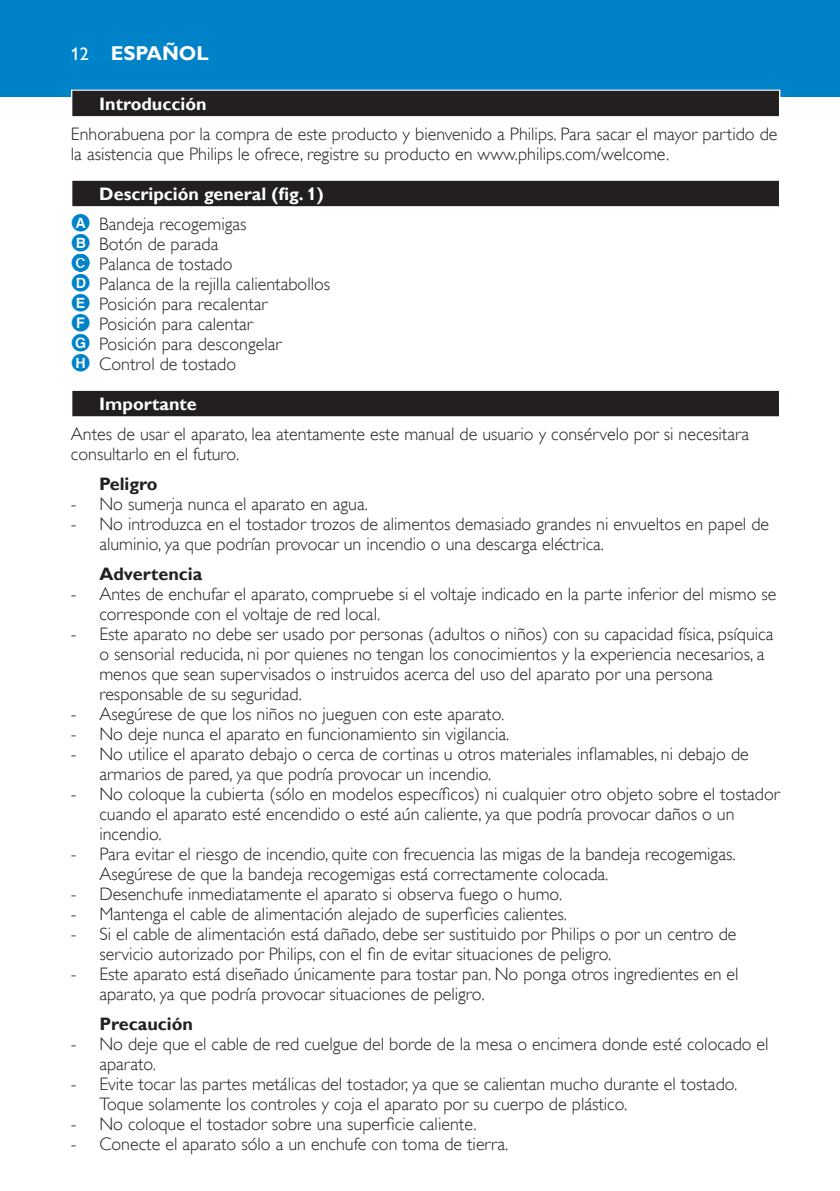
<style>
.page{position:relative;width:840px;height:1191px;background:#fff}
.page>*{position:absolute;margin:0;border:0;box-sizing:border-box;transform-origin:0 0}
.t1{font:700 20px "Gill Sans Alt One WGL";color:#fff}
.t2{font:18px/20px "Gill Sans Alt One WGL Light";color:#231f20}
.t3{font:700 18px "Gill Sans Alt One WGL";color:#fff}
.t4{font:700 18px "Gill Sans Alt One WGL";color:#231f20}
.t5{font:18px "Gill Sans Alt One WGL";color:#fff}
.s1{font-family:"Bolletjesfonta Plain";font-size:19px;color:#0082c8}
</style>
<div class="page">
<div style="left:0;top:0;width:839px;height:96px;background:#0082c8"></div>
<div style="left:71px;top:90px;width:709px;height:28px;background:#e5e4e4"></div>
<div style="left:72px;top:91px;width:706px;height:25px;background:#231f20"></div>
<div style="left:71px;top:180px;width:709px;height:28px;background:#dbdadb"></div>
<div style="left:72px;top:181px;width:706px;height:25px;background:#231f20"></div>
<div style="left:71px;top:390px;width:709px;height:28px;background:#c6c5c6"></div>
<div style="left:72px;top:391px;width:706px;height:25px;background:#231f20"></div>
<p class="t5" style="left:71px;top:42px;width:19px">12</p>
<p class="t1" style="left:111px;top:40px;width:100px">Español</p>
<p class="t3" style="left:99px;top:92px;width:109px">introducción</p>
<p class="t2" style="left:71px;top:124px;width:707px">Enhorabuena por la compra de este producto y bienvenido a Philips. Para sacar el mayor partido de la asistencia que Philips le ofrece, registre su producto en www.philips.com/welcome.</p>
<p class="t3" style="left:99px;top:182px;width:226px">Descripción general (fig. 1)</p>
<p class="t2" style="left:71px;top:214px;width:261px"><span class="s1">A</span> Bandeja recogemigas<br><span class="s1">B</span> Botón de parada<br><span class="s1">C</span> Palanca de tostado<br><span class="s1">D</span> Palanca de la rejilla calientabollos<br><span class="s1">E</span> Posición para recalentar<br><span class="s1">F</span> Posición para calentar<br><span class="s1">G</span> Posición para descongelar<br><span class="s1">H</span> Control de tostado</p>
<p class="t3" style="left:99px;top:392px;width:99px">importante</p>
<p class="t2" style="left:71px;top:424px;width:679px">Antes de usar el aparato, lea atentamente este manual de usuario y consérvelo por si necesitara consultarlo en el futuro.</p>
<p class="t4" style="left:99px;top:472px;width:60px">peligro</p>
<p class="t2" style="left:71px;top:494px;width:298px">- No sumerja nunca el aparato en agua.</p>
<p class="t2" style="left:99px;top:514px;width:671px;text-indent:-28px">- No introduzca en el tostador trozos de alimentos demasiado grandes ni envueltos en papel de aluminio, ya que podrían provocar un incendio o una descarga eléctrica.</p>
<p class="t4" style="left:99px;top:562px;width:104px">advertencia</p>
<p class="t2" style="left:99px;top:584px;width:678px;text-indent:-28px">- Antes de enchufar el aparato, compruebe si el voltaje indicado en la parte inferior del mismo se corresponde con el voltaje de red local.</p>
<p class="t2" style="left:99px;top:624px;width:675px;text-indent:-28px">- Este aparato no debe ser usado por personas (adultos o niños) con su capacidad física, psíquica o sensorial reducida, ni por quienes no tengan los conocimientos y la experiencia necesarios, a menos que sean supervisados o instruidos acerca del uso del aparato por una persona responsable de su seguridad.</p>
<p class="t2" style="left:71px;top:704px;width:434px">- Asegúrese de que los niños no jueguen con este aparato.</p>
<p class="t2" style="left:71px;top:724px;width:440px">- No deje nunca el aparato en funcionamiento sin vigilancia.</p>
<p class="t2" style="left:99px;top:744px;width:650px;text-indent:-28px">- No utilice el aparato debajo o cerca de cortinas u otros materiales inflamables, ni debajo de armarios de pared, ya que podría provocar un incendio.</p>
<p class="t2" style="left:99px;top:784px;width:681px;text-indent:-28px">- No coloque la cubierta (sólo en modelos específicos) ni cualquier otro objeto sobre el tostador cuando el aparato esté encendido o esté aún caliente, ya que podría provocar daños o un incendio.</p>
<p class="t2" style="left:99px;top:844px;width:637px;text-indent:-28px">- Para evitar el riesgo de incendio, quite con frecuencia las migas de la bandeja recogemigas.<br>Asegúrese de que la bandeja recogemigas está correctamente colocada.</p>
<p class="t2" style="left:71px;top:884px;width:492px">- Desenchufe inmediatamente el aparato si observa fuego o humo.</p>
<p class="t2" style="left:71px;top:904px;width:497px">- Mantenga el cable de alimentación alejado de superficies calientes.</p>
<p class="t2" style="left:99px;top:924px;width:638px;text-indent:-28px">- Si el cable de alimentación está dañado, debe ser sustituido por Philips o por un centro de servicio autorizado por Philips, con el fin de evitar situaciones de peligro.</p>
<p class="t2" style="left:99px;top:964px;width:640px;text-indent:-28px">- Este aparato está diseñado únicamente para tostar pan. No ponga otros ingredientes en el aparato, ya que podría provocar situaciones de peligro.</p>
<p class="t4" style="left:99px;top:1012px;width:95px">precaución</p>
<p class="t2" style="left:99px;top:1034px;width:670px;text-indent:-28px">- No deje que el cable de red cuelgue del borde de la mesa o encimera donde esté colocado el aparato.</p>
<p class="t2" style="left:99px;top:1074px;width:639px;text-indent:-28px">- Evite tocar las partes metálicas del tostador, ya que se calientan mucho durante el tostado.<br>Toque solamente los controles y coja el aparato por su cuerpo de plástico.</p>
<p class="t2" style="left:71px;top:1114px;width:407px">- No coloque el tostador sobre una superficie caliente.</p>
<p class="t2" style="left:71px;top:1134px;width:438px">- Conecte el aparato sólo a un enchufe con toma de tierra.</p>
</div>
